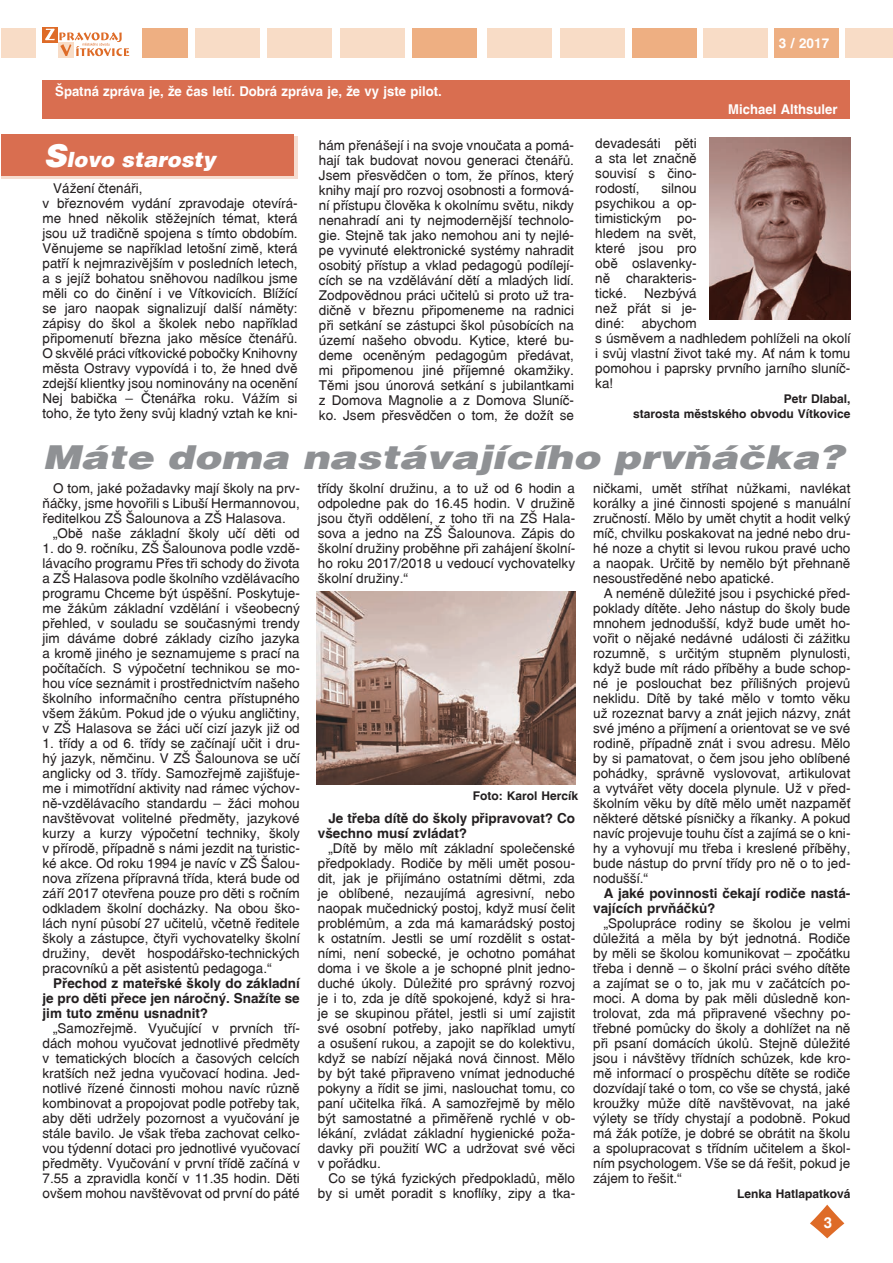
<style>
.page{position:relative;width:893px;height:1263px;background:#fff}
.page>*{position:absolute;margin:0;border:0;box-sizing:border-box;transform-origin:0 0}
.t1{font:italic 900 33px "Switzerland";color:#8f9194;scale:1.23 1}
.t2{font:italic 900 21px "Switzerland";color:#fff}
.t3{font:700 15px "Switzerland";color:#fff}
.t4{font:13.5px/15px "Switzerland";color:#231f20;text-align:justify}
.t5{font:700 13.5px/15px "Switzerland";color:#231f20}
.t6{font:700 13.5px "Switzerland";color:#fff}
.t7{font:700 12px/15px "Switzerland";color:#231f20;text-align:right}
.s1{font-size:31.5px}
</style>
<div class="page">
<svg style="left:810px;top:1205px;width:34px;height:33px"></svg>
<div style="left:487px;top:28px;width:64px;height:29px;background:#f8dcc6"></div>
<div style="left:560px;top:28px;width:64px;height:29px;background:#f8dcc6"></div>
<div style="left:632px;top:28px;width:64px;height:29px;background:#eeaf82"></div>
<div style="left:268px;top:28px;width:64px;height:29px;background:#f8dcc6"></div>
<div style="left:341px;top:28px;width:64px;height:29px;background:#f8dcc6"></div>
<div style="left:195px;top:28px;width:65px;height:29px;background:#f8dcc6"></div>
<div style="left:142px;top:28px;width:45px;height:29px;background:#eeaf82"></div>
<div style="left:1px;top:28px;width:35px;height:30px;background:#f8dcc6"></div>
<div style="left:413px;top:28px;width:64px;height:29px;background:#eeaf82"></div>
<div style="left:703px;top:28px;width:64px;height:29px;background:#f8dcc6"></div>
<div style="left:774px;top:28px;width:64px;height:29px;background:#eeaf82"></div>
<div style="left:846px;top:28px;width:47px;height:29px;background:#f8dcc6"></div>
<svg style="left:42px;top:27px;width:16px;height:15px"></svg>
<div style="left:58px;top:42px;width:15px;height:16px;background:#f8dcc6"></div>
<svg style="left:45px;top:29px;width:84px;height:27px"></svg>
<svg style="left:1px;top:137px;width:297px;height:42px"></svg>
<div style="left:1px;top:134px;width:293px;height:41px;background:#d96e50"></div>
<div style="left:43px;top:81px;width:807px;height:38px;background:#d96e50"></div>
<img style="left:709px;top:138px;width:142px;height:181px">
<img style="left:317px;top:591px;width:258px;height:194px">
<p class="t6" style="left:55px;top:83px;width:388px">Špatná zpráva je, že čas letí. Dobrá zpráva je, že vy jste pilot.</p>
<p class="t6" style="left:779px;top:35px;width:52px">3 / 2017</p>
<p class="t6" style="left:728px;top:101px;width:111px">Michael Althsuler</p>
<p class="t4" style="left:319px;top:138px;width:257px">hám přenášejí i na svoje vnoučata a pomá&shy;hají tak budovat novou generaci čtenářů.<br>Jsem přesvědčen o tom, že přínos, který knihy mají pro rozvoj osobnosti a formová&shy;ní přístupu člověka k okolnímu světu, nikdy nenahradí ani ty nejmodernější technolo&shy;gie. Stejně tak jako nemohou ani ty nejlé&shy;pe vyvinuté elektronické systémy nahradit osobitý přístup a vklad pedagogů podílejí&shy;cích se na vzdělávání dětí a mladých lidí.<br>Zodpovědnou práci učitelů si proto už tra&shy;dičně v březnu připomeneme na radnici při setkání se zástupci škol působících na území našeho obvodu. Kytice, které bu&shy;deme oceněným pedagogům předávat, mi připomenou jiné příjemné okamžiky.<br>Těmi jsou únorová setkání s jubilantkami z Domova Magnolie a z Domova Sluníč&shy;ko. Jsem přesvědčen o tom, že dožít se</p>
<p class="t4" style="left:595px;top:136px;width:103px">devadesáti pěti a sta let značně souvisí s čino&shy;rodostí,</p>
<h2 class="t2" style="left:44px;top:147px;width:174px"><span class="s1">S</span>lovo starosty</h2>
<p class="t4" style="left:43px;top:181px;width:257px;text-align:left;text-indent:11px">Vážení čtenáři,<br>v březnovém vydání zpravodaje otevírá&shy;me hned několik stěžejních témat, která jsou už tradičně spojena s tímto obdobím.<br>Věnujeme se například letošní zimě, která patří k nejmrazivějším v posledních letech, a s jejíž bohatou sněhovou nadílkou jsme měli co do činění i ve Vítkovicích. Blížící se jaro naopak signalizují další náměty: zápisy do škol a školek nebo například připomenutí března jako měsíce čtenářů.<br>O skvělé práci vítkovické pobočky Knihovny města Ostravy vypovídá i to, že hned dvě zdejší klientky jsou nominovány na ocenění Nej babička – Čtenářka roku. Vážím si toho, že tyto ženy svůj kladný vztah ke kni-</p>
<p class="t4" style="left:595px;top:181px;width:103px;text-indent:66px">silnou psychikou a op&shy;timistickým po&shy;hledem na svět, které jsou pro obě oslavenky&shy;ně charakteris&shy;tické.</p>
<p class="t4" style="left:595px;top:286px;width:103px;text-indent:49px">Nezbývá než přát si je&shy;diné:</p>
<p class="t4" style="left:595px;top:316px;width:257px;text-align:left;text-indent:47px">abychom<br>s úsměvem a nadhledem pohlíželi na okolí i svůj vlastní život také my. Ať nám k tomu pomohou i paprsky prvního jarního sluníč&shy;ka!</p>
<p class="t7" style="left:633px;top:391px;width:219px">Petr Dlabal,<br>starosta městského obvodu Vítkovice</p>
<h1 class="t1" style="left:43px;top:438px;width:653px">Máte doma nastávajícího prvňáčka?</h1>
<p class="t4" style="left:43px;top:481px;width:259px;text-indent:11px">O tom, jaké požadavky mají školy na prv&shy;ňáčky, jsme hovořili s Libuší Hermannovou, ředitelkou ZŠ Šalounova a ZŠ Halasova.</p>
<p class="t4" style="left:53px;top:526px;width:248px">„Obě naše základní školy učí děti od</p>
<p class="t4" style="left:43px;top:541px;width:259px">1. do 9. ročníku, ZŠ Šalounova podle vzdě&shy;lávacího programu Přes tři schody do života a ZŠ Halasova podle školního vzdělávacího programu Chceme být úspěšní. Poskytuje&shy;me žákům základní vzdělání i všeobecný přehled, v souladu se současnými trendy jim dáváme dobré základy cizího jazyka a kromě jiného je seznamujeme s prací na počítačích. S výpočetní technikou se mo&shy;hou více seznámit i prostřednictvím našeho školního informačního centra přístupného všem žákům. Pokud jde o výuku angličtiny, v ZŠ Halasova se žáci učí cizí jazyk již od</p>
<p class="t4" style="left:43px;top:736px;width:259px">1. třídy a od 6. třídy se začínají učit i dru&shy;hý jazyk, němčinu. V ZŠ Šalounova se učí anglicky od 3. třídy. Samozřejmě zajišťuje&shy;me i mimotřídní aktivity nad rámec výchov&shy;ně-vzdělávacího standardu – žáci mohou navštěvovat volitelné předměty, jazykové kurzy a kurzy výpočetní techniky, školy v přírodě, případně s námi jezdit na turistic&shy;ké akce. Od roku 1994 je navíc v ZŠ Šalou&shy;nova zřízena přípravná třída, která bude od září 2017 otevřena pouze pro děti s ročním odkladem školní docházky. Na obou ško&shy;lách nyní působí 27 učitelů, včetně ředitele školy a zástupce, čtyři vychovatelky školní družiny, devět hospodářsko-technických pracovníků a pět asistentů pedagoga.“</p>
<p class="t5" style="left:43px;top:976px;width:259px;text-align:justify;text-indent:11px">Přechod z mateřské školy do základní je pro děti přece jen náročný. Snažíte se jim tuto změnu usnadnit?</p>
<p class="t4" style="left:43px;top:1021px;width:259px;text-indent:11px">„Samozřejmě. Vyučující v prvních tří&shy;dách mohou vyučovat jednotlivé předměty v tematických blocích a časových celcích kratších než jedna vyučovací hodina. Jed&shy;notlivé řízené činnosti mohou navíc různě kombinovat a propojovat podle potřeby tak, aby děti udržely pozornost a vyučování je stále bavilo. Je však třeba zachovat celko&shy;vou týdenní dotaci pro jednotlivé vyučovací předměty. Vyučování v první třídě začíná v 7.55 a zpravidla končí v 11.35 hodin. Děti ovšem mohou navštěvovat od první do páté</p>
<p class="t4" style="left:593px;top:481px;width:259px">ničkami, umět stříhat nůžkami, navlékat korálky a jiné činnosti spojené s manuální zručností. Mělo by umět chytit a hodit velký míč, chvilku poskakovat na jedné nebo dru&shy;hé noze a chytit si levou rukou pravé ucho a naopak. Určitě by nemělo být přehnaně nesoustředěné nebo apatické.</p>
<p class="t4" style="left:593px;top:586px;width:259px;text-indent:11px">A neméně důležité jsou i psychické před&shy;poklady dítěte. Jeho nástup do školy bude mnohem jednodušší, když bude umět ho&shy;vořit o nějaké nedávné události či zážitku rozumně, s určitým stupněm plynulosti, když bude mít rádo příběhy a bude schop&shy;né je poslouchat bez přílišných projevů neklidu. Dítě by také mělo v tomto věku už rozeznat barvy a znát jejich názvy, znát své jméno a příjmení a orientovat se ve své rodině, případně znát i svou adresu. Mělo by si pamatovat, o čem jsou jeho oblíbené pohádky, správně vyslovovat, artikulovat a vytvářet věty docela plynule. Už v před&shy;školním věku by dítě mělo umět nazpaměť některé dětské písničky a říkanky. A pokud navíc projevuje touhu číst a zajímá se o kni&shy;hy a vyhovují mu třeba i kreslené příběhy, bude nástup do první třídy pro ně o to jed&shy;nodušší.“</p>
<p class="t5" style="left:593px;top:885px;width:259px;text-indent:11px">A jaké povinnosti čekají rodiče nastá&shy;vajících prvňáčků?</p>
<p class="t4" style="left:593px;top:916px;width:259px;text-indent:11px">„Spolupráce rodiny se školou je velmi důležitá a měla by být jednotná. Rodiče by měli se školou komunikovat – zpočátku třeba i denně – o školní práci svého dítěte a zajímat se o to, jak mu v začátcích po&shy;moci. A doma by pak měli důsledně kon&shy;trolovat, zda má připravené všechny po&shy;třebné pomůcky do školy a dohlížet na ně při psaní domácích úkolů. Stejně důležité jsou i návštěvy třídních schůzek, kde kro&shy;mě informací o prospěchu dítěte se rodiče dozvídají také o tom, co vše se chystá, jaké kroužky může dítě navštěvovat, na jaké výlety se třídy chystají a podobně. Pokud má žák potíže, je dobré se obrátit na školu a spolupracovat s třídním učitelem a škol&shy;ním psychologem. Vše se dá řešit, pokud je zájem to řešit.“</p>
<p class="t7" style="left:737px;top:1186px;width:115px">Lenka Hatlapatková</p>
<p class="t4" style="left:318px;top:481px;width:259px">třídy školní družinu, a to už od 6 hodin a odpoledne pak do 16.45 hodin. V družině jsou čtyři oddělení, z toho tři na ZŠ Hala&shy;sova a jedno na ZŠ Šalounova. Zápis do školní družiny proběhne při zahájení školní&shy;ho roku 2017/2018 u vedoucí vychovatelky školní družiny.“</p>
<p class="t7" style="left:473px;top:788px;width:107px">Foto: Karol Hercík</p>
<p class="t5" style="left:318px;top:811px;width:259px;text-indent:11px">Je třeba dítě do školy připravovat? Co všechno musí zvládat?</p>
<p class="t4" style="left:318px;top:841px;width:259px;text-indent:11px">„Dítě by mělo mít základní společenské předpoklady. Rodiče by měli umět posou&shy;dit, jak je přijímáno ostatními dětmi, zda je oblíbené, nezaujímá agresivní, nebo naopak mučednický postoj, když musí čelit problémům, a zda má kamarádský postoj k ostatním. Jestli se umí rozdělit s ostat&shy;ními, není sobecké, je ochotno pomáhat doma i ve škole a je schopné plnit jedno&shy;duché úkoly. Důležité pro správný rozvoj je i to, zda je dítě spokojené, když si hra&shy;je se skupinou přátel, jestli si umí zajistit své osobní potřeby, jako například umytí a osušení rukou, a zapojit se do kolektivu, když se nabízí nějaká nová činnost. Mělo by být také připraveno vnímat jednoduché pokyny a řídit se jimi, naslouchat tomu, co paní učitelka říká. A samozřejmě by mělo být samostatné a přiměřeně rychlé v ob&shy;lékání, zvládat základní hygienické poža&shy;davky při použití WC a udržovat své věci v pořádku.</p>
<p class="t4" style="left:318px;top:1171px;width:259px;text-align:right">Co se týká fyzických předpokladů, mělo by si umět poradit s knoflíky, zipy a tka-</p>
<p class="t3" style="left:824px;top:1214px;width:10px">3</p>
</div>
